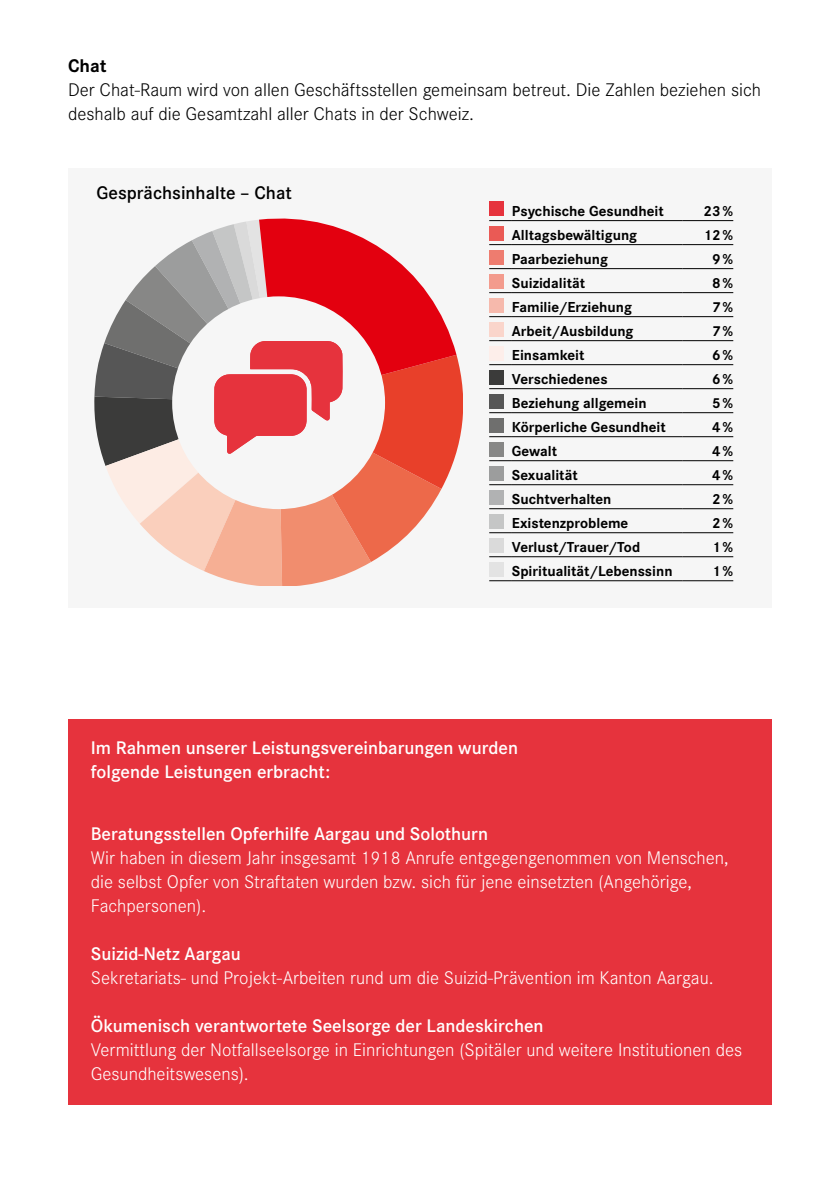
<style>
.page{position:relative;width:840px;height:1191px;background:#fff}
.page>*{position:absolute;margin:0;border:0;box-sizing:border-box;transform-origin:0 0}
.t1{font:300 19px/24px "Corporate S";color:#fff}
.t2{font:600 19px/24px "Corporate S";color:#fff}
.t3{font:300 19px/24px "Corporate S";color:#000}
.t4{font:600 19px "Corporate S";color:#000}
.t5{font:700 19px "Corporate S";color:#000}
.t6{font:700 15px "Corporate S";color:#000}
</style>
<div class="page">
<div style="left:68px;top:168px;width:703px;height:440px;background:#f6f6f6"></div>
<div style="left:68px;top:718px;width:703px;height:386px;background:#e6333d"></div>
<svg style="left:489px;top:220px;width:22px;height:1px"></svg>
<svg style="left:489px;top:244px;width:22px;height:1px"></svg>
<svg style="left:489px;top:268px;width:22px;height:1px"></svg>
<svg style="left:489px;top:292px;width:22px;height:1px"></svg>
<hr style="left:511px;top:388px;width:170px;height:1px;background:#000">
<hr style="left:681px;top:388px;width:51px;height:1px;background:#000">
<hr style="left:511px;top:484px;width:170px;height:1px;background:#000">
<hr style="left:681px;top:484px;width:51px;height:1px;background:#000">
<hr style="left:511px;top:508px;width:170px;height:1px;background:#000">
<hr style="left:681px;top:508px;width:51px;height:1px;background:#000">
<hr style="left:511px;top:532px;width:170px;height:1px;background:#000">
<hr style="left:681px;top:532px;width:51px;height:1px;background:#000">
<hr style="left:511px;top:220px;width:170px;height:1px;background:#000">
<hr style="left:681px;top:220px;width:51px;height:1px;background:#000">
<hr style="left:511px;top:244px;width:170px;height:1px;background:#000">
<hr style="left:681px;top:244px;width:51px;height:1px;background:#000">
<hr style="left:511px;top:268px;width:170px;height:1px;background:#000">
<hr style="left:681px;top:268px;width:51px;height:1px;background:#000">
<hr style="left:511px;top:292px;width:170px;height:1px;background:#000">
<hr style="left:681px;top:292px;width:51px;height:1px;background:#000">
<svg style="left:489px;top:316px;width:22px;height:1px"></svg>
<hr style="left:511px;top:316px;width:170px;height:1px;background:#000">
<hr style="left:681px;top:316px;width:51px;height:1px;background:#000">
<svg style="left:489px;top:340px;width:22px;height:1px"></svg>
<hr style="left:511px;top:340px;width:170px;height:1px;background:#000">
<hr style="left:681px;top:340px;width:51px;height:1px;background:#000">
<svg style="left:489px;top:364px;width:22px;height:1px"></svg>
<hr style="left:511px;top:364px;width:170px;height:1px;background:#000">
<hr style="left:681px;top:364px;width:51px;height:1px;background:#000">
<svg style="left:489px;top:388px;width:22px;height:1px"></svg>
<svg style="left:489px;top:412px;width:22px;height:1px"></svg>
<svg style="left:489px;top:436px;width:22px;height:1px"></svg>
<hr style="left:511px;top:436px;width:170px;height:1px;background:#000">
<hr style="left:681px;top:436px;width:51px;height:1px;background:#000">
<svg style="left:489px;top:460px;width:22px;height:1px"></svg>
<hr style="left:511px;top:460px;width:170px;height:1px;background:#000">
<hr style="left:681px;top:460px;width:51px;height:1px;background:#000">
<svg style="left:489px;top:484px;width:22px;height:1px"></svg>
<svg style="left:489px;top:508px;width:22px;height:1px"></svg>
<svg style="left:489px;top:532px;width:22px;height:1px"></svg>
<svg style="left:489px;top:556px;width:22px;height:1px"></svg>
<hr style="left:511px;top:556px;width:170px;height:1px;background:#000">
<hr style="left:681px;top:556px;width:51px;height:1px;background:#000">
<svg style="left:489px;top:580px;width:22px;height:1px"></svg>
<hr style="left:511px;top:580px;width:170px;height:1px;background:#000">
<hr style="left:681px;top:580px;width:51px;height:1px;background:#000">
<hr style="left:511px;top:412px;width:170px;height:1px;background:#000">
<hr style="left:681px;top:412px;width:51px;height:1px;background:#000">
<div style="left:489px;top:202px;width:14px;height:14px;background:#e6333d"></div>
<div style="left:489px;top:226px;width:14px;height:14px;background:#ea5a55"></div>
<div style="left:489px;top:250px;width:14px;height:14px;background:#ee7c6f"></div>
<div style="left:489px;top:274px;width:14px;height:14px;background:#f39b8d"></div>
<div style="left:489px;top:298px;width:14px;height:14px;background:#f6b9ac"></div>
<div style="left:489px;top:322px;width:14px;height:14px;background:#fad5cb"></div>
<div style="left:489px;top:346px;width:14px;height:14px;background:#fdeeea"></div>
<div style="left:489px;top:370px;width:14px;height:14px;background:#3b3b3a"></div>
<div style="left:489px;top:394px;width:14px;height:14px;background:#565656"></div>
<div style="left:489px;top:418px;width:14px;height:14px;background:#6f6f6e"></div>
<div style="left:489px;top:442px;width:14px;height:14px;background:#878786"></div>
<div style="left:489px;top:466px;width:14px;height:14px;background:#9c9d9d"></div>
<div style="left:489px;top:490px;width:14px;height:14px;background:#b1b2b3"></div>
<div style="left:489px;top:514px;width:14px;height:14px;background:#c5c6c6"></div>
<div style="left:489px;top:538px;width:14px;height:14px;background:#dadada"></div>
<div style="left:489px;top:562px;width:14px;height:14px;background:#e3e3e3"></div>
<svg style="left:94px;top:218px;width:368px;height:367px"></svg>
<p class="t5" style="left:68px;top:55px;width:40px">Chat</p>
<p class="t3" style="left:68px;top:77px;width:694px">Der Chat-Raum wird von allen Geschäftsstellen gemeinsam betreut. Die Zahlen beziehen sich deshalb auf die Gesamtzahl aller Chats in der Schweiz.</p>
<p class="t4" style="left:96px;top:180px;width:197px">Gesprächsinhalte – Chat</p>
<p class="t6" style="left:511px;top:202px;width:153px">Psychische Gesundheit</p>
<p class="t6" style="left:703px;top:202px;width:31px">23%</p>
<p class="t6" style="left:511px;top:226px;width:127px">Alltagsbewältigung</p>
<p class="t6" style="left:703px;top:226px;width:31px">12%</p>
<p class="t6" style="left:511px;top:250px;width:98px">Paarbeziehung</p>
<p class="t6" style="left:711px;top:250px;width:23px">9%</p>
<p class="t6" style="left:511px;top:274px;width:75px">Suizidalität</p>
<p class="t6" style="left:711px;top:274px;width:23px">8%</p>
<p class="t6" style="left:511px;top:298px;width:122px">Familie/Erziehung</p>
<p class="t6" style="left:711px;top:298px;width:23px">7%</p>
<p class="t6" style="left:511px;top:322px;width:123px">Arbeit/Ausbildung</p>
<p class="t6" style="left:711px;top:322px;width:23px">7%</p>
<p class="t6" style="left:511px;top:346px;width:74px">Einsamkeit</p>
<p class="t6" style="left:711px;top:346px;width:23px">6%</p>
<p class="t6" style="left:511px;top:370px;width:97px">Verschiedenes</p>
<p class="t6" style="left:711px;top:370px;width:23px">6%</p>
<p class="t6" style="left:511px;top:394px;width:136px">Beziehung allgemein</p>
<p class="t6" style="left:711px;top:394px;width:23px">5%</p>
<p class="t6" style="left:511px;top:418px;width:155px">Körperliche Gesundheit</p>
<p class="t6" style="left:711px;top:418px;width:23px">4%</p>
<p class="t6" style="left:511px;top:442px;width:47px">Gewalt</p>
<p class="t6" style="left:711px;top:442px;width:23px">4%</p>
<p class="t6" style="left:511px;top:466px;width:67px">Sexualität</p>
<p class="t6" style="left:711px;top:466px;width:23px">4%</p>
<p class="t6" style="left:511px;top:490px;width:101px">Suchtverhalten</p>
<p class="t6" style="left:711px;top:490px;width:23px">2%</p>
<p class="t6" style="left:511px;top:514px;width:118px">Existenzprobleme</p>
<p class="t6" style="left:711px;top:514px;width:23px">2%</p>
<p class="t6" style="left:511px;top:538px;width:130px">Verlust/Trauer/Tod</p>
<p class="t6" style="left:711px;top:538px;width:23px">1%</p>
<p class="t6" style="left:511px;top:562px;width:162px">Spiritualität/Lebenssinn</p>
<p class="t6" style="left:711px;top:562px;width:23px">1%</p>
<p class="t2" style="left:91px;top:735px;width:428px">Im Rahmen unserer Leistungsvereinbarungen wurden folgende Leistungen erbracht:</p>
<p class="t2" style="left:91px;top:821px;width:398px">Beratungsstellen Opferhilfe Aargau und Solothurn</p>
<p class="t1" style="left:91px;top:845px;width:639px">Wir haben in diesem Jahr insgesamt 1918 Anrufe entgegengenommen von Menschen, die selbst Opfer von Straftaten wurden bzw. sich für jene einsetzten (Angehörige,<br>Fachpersonen).</p>
<p class="t2" style="left:91px;top:941px;width:151px">Suizid-Netz Aargau</p>
<p class="t1" style="left:91px;top:965px;width:624px">Sekretariats- und Projekt-Arbeiten rund um die Suizid-Prävention im Kanton Aargau.</p>
<p class="t2" style="left:91px;top:1013px;width:454px">Ökumenisch verantwortete Seelsorge der Landeskirchen</p>
<p class="t1" style="left:91px;top:1037px;width:652px">Vermittlung der Notfallseelsorge in Einrichtungen (Spitäler und weitere Institutionen des<br>Gesundheitswesens).</p>
</div>
